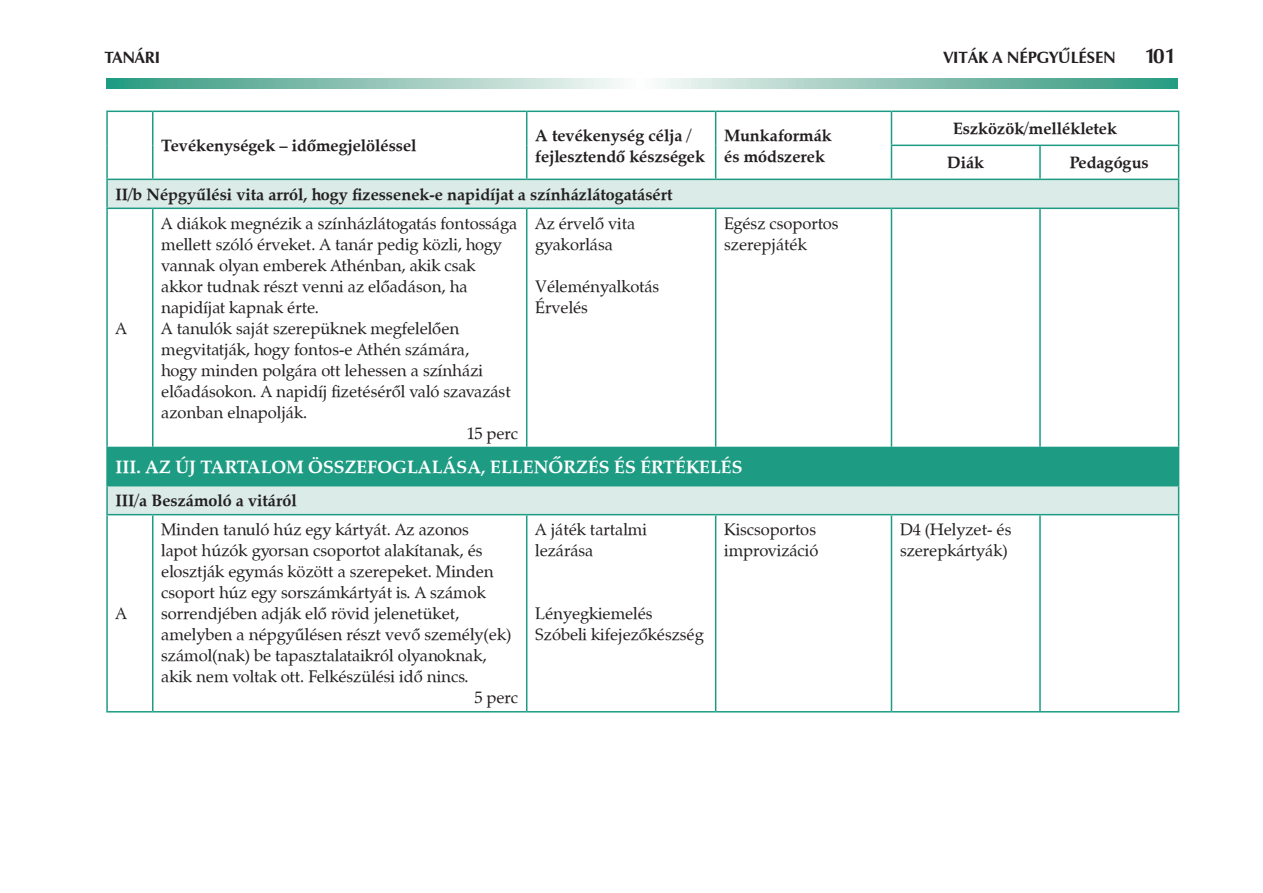
<style>
.page{position:relative;width:1263px;height:893px;background:#fff}
.page>*{position:absolute;margin:0;border:0;box-sizing:border-box;transform-origin:0 0}
.t1{font:700 21px "Zapf Humanist 601 PFL";color:#231f20}
.t2{font:700 18px "Zapf Calligraphic 801 PFL";color:#fff}
.t3{font:16.5px/21px "Zapf Calligraphic 801 PFL";color:#231f20}
.t4{font:700 16.5px/21px "Zapf Calligraphic 801 PFL";color:#231f20}
.t5{font:700 16.5px "Zapf Humanist 601 PFL";color:#231f20}
</style>
<div class="page">
<svg style="left:106px;top:78px;width:1072px;height:11px;background:#91c6b8"></svg>
<svg style="left:108px;top:180px;width:1070px;height:334px"></svg>
<div style="left:107px;top:447px;width:1071px;height:39px;background:#1d9c83"></div>
<hr style="left:106px;top:180px;width:2px;height:28px;background:#1d9c83">
<svg style="left:1178px;top:180px;width:1px;height:28px"></svg>
<hr style="left:106px;top:111px;width:47px;height:1px;background:#1d9c83">
<hr style="left:106px;top:112px;width:2px;height:33px;background:#1d9c83">
<hr style="left:153px;top:111px;width:374px;height:1px;background:#1d9c83">
<hr style="left:152px;top:112px;width:1px;height:33px;background:#1d9c83">
<hr style="left:527px;top:111px;width:189px;height:1px;background:#1d9c83">
<hr style="left:526px;top:112px;width:1px;height:33px;background:#1d9c83">
<hr style="left:716px;top:111px;width:175px;height:1px;background:#1d9c83">
<hr style="left:715px;top:112px;width:1px;height:33px;background:#1d9c83">
<hr style="left:106px;top:145px;width:2px;height:34px;background:#1d9c83">
<hr style="left:152px;top:145px;width:1px;height:34px;background:#1d9c83">
<hr style="left:526px;top:145px;width:1px;height:34px;background:#1d9c83">
<hr style="left:715px;top:145px;width:1px;height:34px;background:#1d9c83">
<hr style="left:106px;top:179px;width:47px;height:1px;background:#1d9c83">
<hr style="left:153px;top:179px;width:374px;height:1px;background:#1d9c83">
<hr style="left:527px;top:179px;width:189px;height:1px;background:#1d9c83">
<hr style="left:716px;top:179px;width:175px;height:1px;background:#1d9c83">
<hr style="left:891px;top:111px;width:149px;height:1px;background:#1d9c83">
<hr style="left:891px;top:112px;width:1px;height:33px;background:#1d9c83">
<hr style="left:1040px;top:111px;width:139px;height:1px;background:#1d9c83">
<hr style="left:1178px;top:112px;width:1px;height:33px;background:#1d9c83">
<hr style="left:891px;top:145px;width:149px;height:1px;background:#1d9c83">
<hr style="left:891px;top:146px;width:1px;height:33px;background:#1d9c83">
<hr style="left:1040px;top:145px;width:139px;height:1px;background:#1d9c83">
<hr style="left:1039px;top:146px;width:2px;height:33px;background:#1d9c83">
<hr style="left:1178px;top:146px;width:1px;height:33px;background:#1d9c83">
<hr style="left:891px;top:179px;width:149px;height:1px;background:#1d9c83">
<hr style="left:1040px;top:179px;width:139px;height:1px;background:#1d9c83">
<hr style="left:106px;top:208px;width:47px;height:1px;background:#1d9c83">
<hr style="left:106px;top:209px;width:2px;height:238px;background:#1d9c83">
<hr style="left:153px;top:208px;width:374px;height:1px;background:#1d9c83">
<hr style="left:152px;top:209px;width:1px;height:238px;background:#1d9c83">
<hr style="left:527px;top:208px;width:189px;height:1px;background:#1d9c83">
<hr style="left:526px;top:209px;width:1px;height:238px;background:#1d9c83">
<hr style="left:716px;top:208px;width:175px;height:1px;background:#1d9c83">
<hr style="left:715px;top:209px;width:1px;height:238px;background:#1d9c83">
<hr style="left:891px;top:208px;width:149px;height:1px;background:#1d9c83">
<hr style="left:891px;top:209px;width:1px;height:238px;background:#1d9c83">
<hr style="left:1040px;top:208px;width:139px;height:1px;background:#1d9c83">
<hr style="left:1039px;top:209px;width:2px;height:238px;background:#1d9c83">
<hr style="left:1178px;top:209px;width:1px;height:238px;background:#1d9c83">
<hr style="left:106px;top:447px;width:47px;height:1px;background:#1d9c83">
<hr style="left:106px;top:448px;width:2px;height:37px;background:#1d9c83">
<hr style="left:1040px;top:447px;width:139px;height:1px;background:#1d9c83">
<hr style="left:1178px;top:448px;width:1px;height:37px;background:#1d9c83">
<hr style="left:106px;top:485px;width:47px;height:1px;background:#1d9c83">
<hr style="left:106px;top:486px;width:2px;height:28px;background:#1d9c83">
<hr style="left:1040px;top:485px;width:139px;height:1px;background:#1d9c83">
<svg style="left:1178px;top:486px;width:1px;height:28px"></svg>
<hr style="left:106px;top:514px;width:47px;height:1px;background:#1d9c83">
<hr style="left:106px;top:515px;width:2px;height:196px;background:#1d9c83">
<hr style="left:153px;top:514px;width:374px;height:1px;background:#1d9c83">
<hr style="left:152px;top:515px;width:1px;height:196px;background:#1d9c83">
<hr style="left:527px;top:514px;width:189px;height:1px;background:#1d9c83">
<hr style="left:526px;top:515px;width:1px;height:196px;background:#1d9c83">
<hr style="left:716px;top:514px;width:175px;height:1px;background:#1d9c83">
<hr style="left:715px;top:515px;width:1px;height:196px;background:#1d9c83">
<hr style="left:891px;top:514px;width:149px;height:1px;background:#1d9c83">
<hr style="left:891px;top:515px;width:1px;height:196px;background:#1d9c83">
<hr style="left:1040px;top:514px;width:139px;height:1px;background:#1d9c83">
<hr style="left:1039px;top:515px;width:2px;height:196px;background:#1d9c83">
<hr style="left:1178px;top:515px;width:1px;height:196px;background:#1d9c83">
<hr style="left:106px;top:711px;width:47px;height:1px;background:#1d9c83">
<hr style="left:153px;top:711px;width:374px;height:1px;background:#1d9c83">
<hr style="left:527px;top:711px;width:189px;height:1px;background:#1d9c83">
<hr style="left:716px;top:711px;width:175px;height:1px;background:#1d9c83">
<hr style="left:891px;top:711px;width:149px;height:1px;background:#1d9c83">
<hr style="left:1040px;top:711px;width:139px;height:1px;background:#1d9c83">
<p class="t5" style="left:105px;top:47px;width:57px">TANÁRI</p>
<p class="t5" style="left:943px;top:47px;width:174px">VITÁK A NÉPGYŰLÉSEN</p>
<p class="t1" style="left:1145px;top:42px;width:33px">101</p>
<p class="t4" style="left:161px;top:135px;width:257px">Tevékenységek – időmegjelöléssel</p>
<p class="t4" style="left:535px;top:125px;width:171px">A tevékenység célja / fejlesztendő készségek</p>
<p class="t4" style="left:724px;top:125px;width:109px">Munkaformák és módszerek</p>
<p class="t4" style="left:947px;top:111px;width:171px;line-height:34px;text-indent:6px">Eszközök/mellékletek<br>Diák</p>
<p class="t4" style="left:1070px;top:152px;width:80px">Pedagógus</p>
<p class="t4" style="left:116px;top:184px;width:558px">II/b Népgyűlési vita arról, hogy fizessenek-e napidíjat a színházlátogatásért</p>
<p class="t3" style="left:116px;top:318px;width:13px">A</p>
<p class="t3" style="left:161px;top:213px;width:358px">A diákok megnézik a színházlátogatás fontossága</p>
<p class="t3" style="left:161px;top:234px;width:342px">mellett szóló érveket. A tanár pedig közli, hogy</p>
<p class="t3" style="left:161px;top:255px;width:316px">vannak olyan emberek Athénban, akik csak</p>
<p class="t3" style="left:161px;top:276px;width:308px">akkor tudnak részt venni az előadáson, ha</p>
<p class="t3" style="left:161px;top:297px;width:159px">napidíjat kapnak érte.</p>
<p class="t3" style="left:161px;top:318px;width:300px">A tanulók saját szerepüknek megfelelően</p>
<p class="t3" style="left:161px;top:339px;width:309px">megvitatják, hogy fontos-e Athén számára,</p>
<p class="t3" style="left:161px;top:360px;width:323px">hogy minden polgára ott lehessen a színházi</p>
<p class="t3" style="left:161px;top:381px;width:351px">előadásokon. A napidíj fizetéséről való szavazást</p>
<p class="t3" style="left:161px;top:402px;width:147px">azonban elnapolják.</p>
<p class="t3" style="left:467px;top:423px;width:53px">15 perc</p>
<p class="t3" style="left:535px;top:213px;width:101px">Az érvelő vita gyakorlása</p>
<p class="t3" style="left:535px;top:276px;width:126px">Véleményalkotás<br>Érvelés</p>
<p class="t3" style="left:724px;top:213px;width:116px">Egész csoportos szerepjáték</p>
<p class="t2" style="left:116px;top:456px;width:98px">III. Az új tarta</p>
<p class="t2" style="left:261px;top:456px;width:483px">lom összefoglalása, ellenőrzés és értékelés</p>
<p class="t4" style="left:116px;top:490px;width:183px">III/a Beszámoló a vitáról</p>
<p class="t3" style="left:116px;top:603px;width:13px">A</p>
<p class="t3" style="left:161px;top:519px;width:309px">Minden tanuló húz egy kártyát. Az azonos</p>
<p class="t3" style="left:161px;top:540px;width:323px">lapot húzók gyorsan csoportot alakítanak, és</p>
<p class="t3" style="left:161px;top:561px;width:334px">elosztják egymás között a szerepeket. Minden</p>
<p class="t3" style="left:161px;top:582px;width:326px">csoport húz egy sorszámkártyát is. A számok</p>
<p class="t3" style="left:161px;top:603px;width:299px">sorrendjében adják elő rövid jelenetüket,</p>
<p class="t3" style="left:161px;top:624px;width:352px">amelyben a népgyűlésen részt vevő személy(ek)</p>
<p class="t3" style="left:161px;top:645px;width:327px">számol(nak) be tapasztalataikról olyanoknak,</p>
<p class="t3" style="left:161px;top:666px;width:309px">akik nem voltak ott. Felkészülési idő nincs.</p>
<p class="t3" style="left:474px;top:687px;width:45px">5 perc</p>
<p class="t3" style="left:535px;top:519px;width:113px">A játék tartalmi lezárása</p>
<p class="t3" style="left:535px;top:603px;width:170px">Lényegkiemelés<br>Szóbeli kifejezőkészség</p>
<p class="t3" style="left:724px;top:519px;width:96px">Kiscsoportos improvizáció</p>
<p class="t3" style="left:900px;top:519px;width:113px">D4 (Helyzet- és szerepkártyák)</p>
</div>
